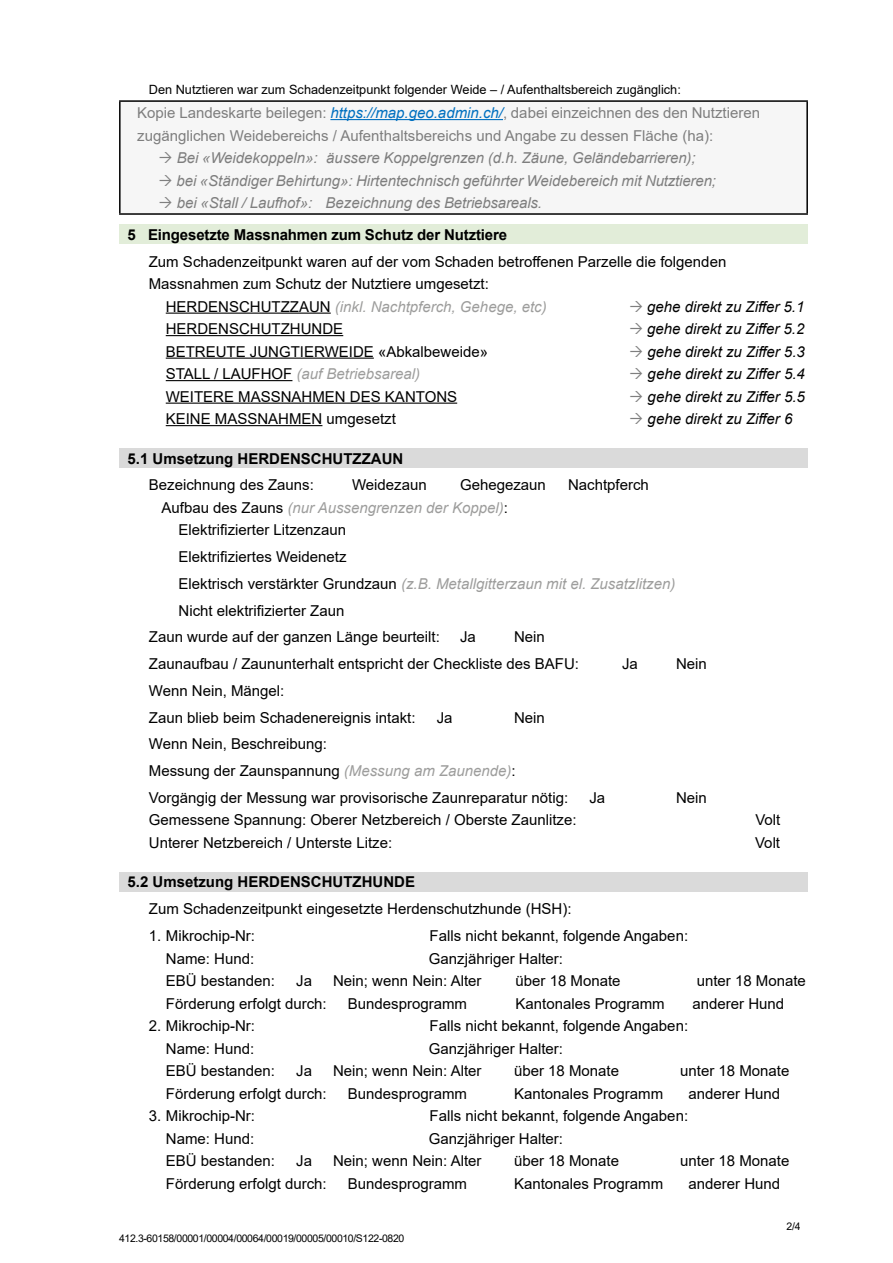
<style>
.page{position:relative;width:893px;height:1263px;background:#fff}
.page>*{position:absolute;margin:0;border:0;box-sizing:border-box;transform-origin:0 0}
.t1{font:15px/26.7px "Arial";color:#000}
.t2{font:italic 15px/22.5px "Arial";color:#7e7e7e}
.t3{font:15px/22.5px "Arial";color:#7e7e7e}
.t4{font:italic 15px "Arial";color:#9d9d9c}
.t5{font:italic 15px "Arial";color:#000}
.t6{font:700 15px "Arial";color:#000}
.t7{font:12.75px "Arial";color:#000}
.t8{font:10.5px "Arial";letter-spacing:-.035em;color:#000}
.s1{font-style:italic;color:#0070c0}
.s2{font-style:normal;color:#000}
.s3{font-style:italic;color:#9d9d9c}
</style>
<div class="page">
<div style="left:119px;top:225px;width:689px;height:19px;background:#e2edd9"></div>
<hr style="left:166px;top:313px;width:165px;height:1px;background:#000">
<hr style="left:166px;top:335px;width:177px;height:1px;background:#000">
<hr style="left:166px;top:358px;width:208px;height:1px;background:#000">
<hr style="left:166px;top:380px;width:126px;height:1px;background:#000">
<hr style="left:166px;top:403px;width:291px;height:1px;background:#000">
<hr style="left:166px;top:425px;width:156px;height:1px;background:#000">
<div style="left:119px;top:448px;width:689px;height:20px;background:#dadada"></div>
<div style="left:119px;top:872px;width:689px;height:20px;background:#dadada"></div>
<div style="left:120px;top:101px;width:687px;height:113px;background:#f6f6f6"></div>
<hr style="left:119px;top:100px;width:689px;height:2px;background:#000">
<hr style="left:119px;top:102px;width:2px;height:111px;background:#000">
<hr style="left:806px;top:102px;width:2px;height:111px;background:#000">
<hr style="left:119px;top:213px;width:689px;height:2px;background:#000">
<hr style="left:330px;top:119px;width:173px;height:1px;background:#0070c0">
<p class="t7" style="left:149px;top:81px;width:534px">Den Nutztieren war zum Schadenzeitpunkt folgender Weide – / Aufenthaltsbereich zugänglich:</p>
<p class="t3" style="left:137px;top:101px;width:624px">Kopie Landeskarte beilegen: <span class="s1">https://map.geo.admin.ch/</span>, dabei einzeichnen des den Nutztieren zugänglichen Weidebereichs / Aufenthaltsbereichs und Angabe zu dessen Fläche (ha):</p>
<p class="t2" style="left:176px;top:147px;width:541px">Bei «Weidekoppeln»: äussere Koppelgrenzen (d.h. Zäune, Geländebarrieren); bei «Ständiger Behirtung»: Hirtentechnisch geführter Weidebereich mit Nutztieren; bei «Stall / Laufhof»: Bezeichnung des Betriebsareals.</p>
<p class="t6" style="left:128px;top:224px;width:381px">5 Eingesetzte Massnahmen zum Schutz der Nutztiere</p>
<p class="t1" style="left:149px;top:248px;width:579px">Zum Schadenzeitpunkt waren auf der vom Schaden betroffenen Parzelle die folgenden</p>
<p class="t1" style="left:149px;top:270px;width:342px">Massnahmen zum Schutz der Nutztiere umgesetzt:</p>
<p class="t4" style="left:166px;top:297px;width:382px"><span class="s2">HERDENSCHUTZZAUN</span> (inkl. Nachtpferch, Gehege, etc)</p>
<p class="t5" style="left:647px;top:297px;width:159px">gehe direkt zu Ziffer 5.1</p>
<p class="t1" style="left:166px;top:315px;width:179px">HERDENSCHUTZHUNDE</p>
<p class="t5" style="left:647px;top:319px;width:159px">gehe direkt zu Ziffer 5.2</p>
<p class="t1" style="left:166px;top:338px;width:324px">BETREUTE JUNGTIERWEIDE «Abkalbeweide»</p>
<p class="t5" style="left:648px;top:342px;width:159px">gehe direkt zu Ziffer 5.3</p>
<p class="t4" style="left:166px;top:364px;width:256px"><span class="s2">STALL / LAUFHOF</span> (auf Betriebsareal)</p>
<p class="t5" style="left:648px;top:364px;width:159px">gehe direkt zu Ziffer 5.4</p>
<p class="t1" style="left:166px;top:383px;width:293px">WEITERE MASSNAHMEN DES KANTONS</p>
<p class="t5" style="left:648px;top:387px;width:159px">gehe direkt zu Ziffer 5.5</p>
<p class="t1" style="left:166px;top:405px;width:232px">KEINE MASSNAHMEN umgesetzt</p>
<p class="t5" style="left:648px;top:409px;width:146px">gehe direkt zu Ziffer 6</p>
<p class="t6" style="left:128px;top:448px;width:277px">5.1 Umsetzung HERDENSCHUTZZAUN</p>
<p class="t1" style="left:149px;top:472px;width:167px">Bezeichnung des Zauns:</p>
<p class="t1" style="left:352px;top:472px;width:76px">Weidezaun</p>
<p class="t1" style="left:460px;top:472px;width:87px">Gehegezaun</p>
<p class="t1" style="left:568px;top:472px;width:82px">Nachtpferch</p>
<p class="t1" style="left:179px;top:496px;width:331px;line-height:22.5px;text-indent:-17px">Aufbau des Zauns <span class="s3">(nur Aussengrenzen der Koppel)</span>:<br>Elektrifizierter Litzenzaun</p>
<p class="t1" style="left:179px;top:543px;width:170px">Elektrifiziertes Weidenetz</p>
<p class="t4" style="left:179px;top:574px;width:498px"><span class="s2">Elektrisch verstärkter Grundzaun</span> (z.B. Metallgitterzaun mit el. Zusatzlitzen)</p>
<p class="t1" style="left:179px;top:597px;width:167px">Nicht elektrifizierter Zaun</p>
<p class="t1" style="left:149px;top:624px;width:292px">Zaun wurde auf der ganzen Länge beurteilt:</p>
<p class="t1" style="left:460px;top:624px;width:17px">Ja</p>
<p class="t1" style="left:149px;top:624px;width:432px;text-indent:365px">Nein<br>Zaunaufbau / Zaununterhalt entspricht der Checkliste des BAFU:</p>
<p class="t1" style="left:622px;top:650px;width:17px">Ja</p>
<p class="t1" style="left:676px;top:650px;width:32px">Nein</p>
<p class="t1" style="left:149px;top:677px;width:268px">Wenn Nein, Mängel:<br>Zaun blieb beim Schadenereignis intakt:</p>
<p class="t1" style="left:437px;top:704px;width:17px">Ja</p>
<p class="t1" style="left:514px;top:704px;width:32px">Nein</p>
<p class="t1" style="left:149px;top:730px;width:421px">Wenn Nein, Beschreibung:<br>Messung der Zaunspannung <span class="s3">(Messung am Zaunende)</span>:<br>Vorgängig der Messung war provisorische Zaunreparatur nötig:</p>
<p class="t1" style="left:589px;top:784px;width:17px">Ja</p>
<p class="t1" style="left:676px;top:784px;width:32px">Nein</p>
<p class="t1" style="left:149px;top:806px;width:429px">Gemessene Spannung: Oberer Netzbereich / Oberste Zaunlitze:</p>
<p class="t1" style="left:755px;top:806px;width:27px">Volt</p>
<p class="t1" style="left:149px;top:829px;width:245px">Unterer Netzbereich / Unterste Litze:</p>
<p class="t1" style="left:755px;top:829px;width:27px">Volt</p>
<p class="t6" style="left:128px;top:871px;width:289px">5.2 Umsetzung HERDENSCHUTZHUNDE</p>
<p class="t1" style="left:149px;top:895px;width:424px">Zum Schadenzeitpunkt eingesetzte Herdenschutzhunde (HSH):</p>
<p class="t1" style="left:149px;top:922px;width:108px">1. Mikrochip-Nr:</p>
<p class="t1" style="left:430px;top:922px;width:260px">Falls nicht bekannt, folgende Angaben:</p>
<p class="t1" style="left:166px;top:945px;width:90px">Name: Hund:</p>
<p class="t1" style="left:429px;top:945px;width:136px">Ganzjähriger Halter:</p>
<p class="t1" style="left:166px;top:967px;width:111px">EBÜ bestanden:</p>
<p class="t1" style="left:296px;top:967px;width:17px">Ja</p>
<p class="t1" style="left:333px;top:967px;width:150px">Nein; wenn Nein: Alter</p>
<p class="t1" style="left:515px;top:967px;width:107px">über 18 Monate</p>
<p class="t1" style="left:697px;top:967px;width:111px">unter 18 Monate</p>
<p class="t1" style="left:166px;top:990px;width:162px">Förderung erfolgt durch:</p>
<p class="t1" style="left:348px;top:990px;width:121px">Bundesprogramm</p>
<p class="t1" style="left:515px;top:990px;width:151px">Kantonales Programm</p>
<p class="t1" style="left:692px;top:990px;width:93px">anderer Hund</p>
<p class="t1" style="left:149px;top:1012px;width:108px">2. Mikrochip-Nr:</p>
<p class="t1" style="left:430px;top:1012px;width:260px">Falls nicht bekannt, folgende Angaben:</p>
<p class="t1" style="left:166px;top:1035px;width:90px">Name: Hund:</p>
<p class="t1" style="left:429px;top:1035px;width:136px">Ganzjähriger Halter:</p>
<p class="t1" style="left:166px;top:1057px;width:111px">EBÜ bestanden:</p>
<p class="t1" style="left:296px;top:1057px;width:17px">Ja</p>
<p class="t1" style="left:333px;top:1057px;width:150px">Nein; wenn Nein: Alter</p>
<p class="t1" style="left:514px;top:1057px;width:107px">über 18 Monate</p>
<p class="t1" style="left:680px;top:1057px;width:111px">unter 18 Monate</p>
<p class="t1" style="left:166px;top:1080px;width:162px">Förderung erfolgt durch:</p>
<p class="t1" style="left:348px;top:1080px;width:121px">Bundesprogramm</p>
<p class="t1" style="left:514px;top:1080px;width:151px">Kantonales Programm</p>
<p class="t1" style="left:688px;top:1080px;width:93px">anderer Hund</p>
<p class="t1" style="left:149px;top:1102px;width:108px">3. Mikrochip-Nr:</p>
<p class="t1" style="left:430px;top:1102px;width:260px">Falls nicht bekannt, folgende Angaben:</p>
<p class="t1" style="left:166px;top:1125px;width:90px">Name: Hund:</p>
<p class="t1" style="left:429px;top:1125px;width:136px">Ganzjähriger Halter:</p>
<p class="t1" style="left:166px;top:1147px;width:111px">EBÜ bestanden:</p>
<p class="t1" style="left:296px;top:1147px;width:17px">Ja</p>
<p class="t1" style="left:333px;top:1147px;width:150px">Nein; wenn Nein: Alter</p>
<p class="t1" style="left:514px;top:1147px;width:107px">über 18 Monate</p>
<p class="t1" style="left:680px;top:1147px;width:111px">unter 18 Monate</p>
<p class="t1" style="left:166px;top:1170px;width:162px">Förderung erfolgt durch:</p>
<p class="t1" style="left:348px;top:1170px;width:121px">Bundesprogramm</p>
<p class="t1" style="left:514px;top:1170px;width:151px">Kantonales Programm</p>
<p class="t1" style="left:688px;top:1170px;width:93px">anderer Hund</p>
<p class="t8" style="left:119px;top:1231px;width:287px">412.3-60158/00001/00004/00064/00019/00005/00010/S122-0820</p>
<p class="t8" style="left:787px;top:1219px;width:15px">2/4</p>
</div>
